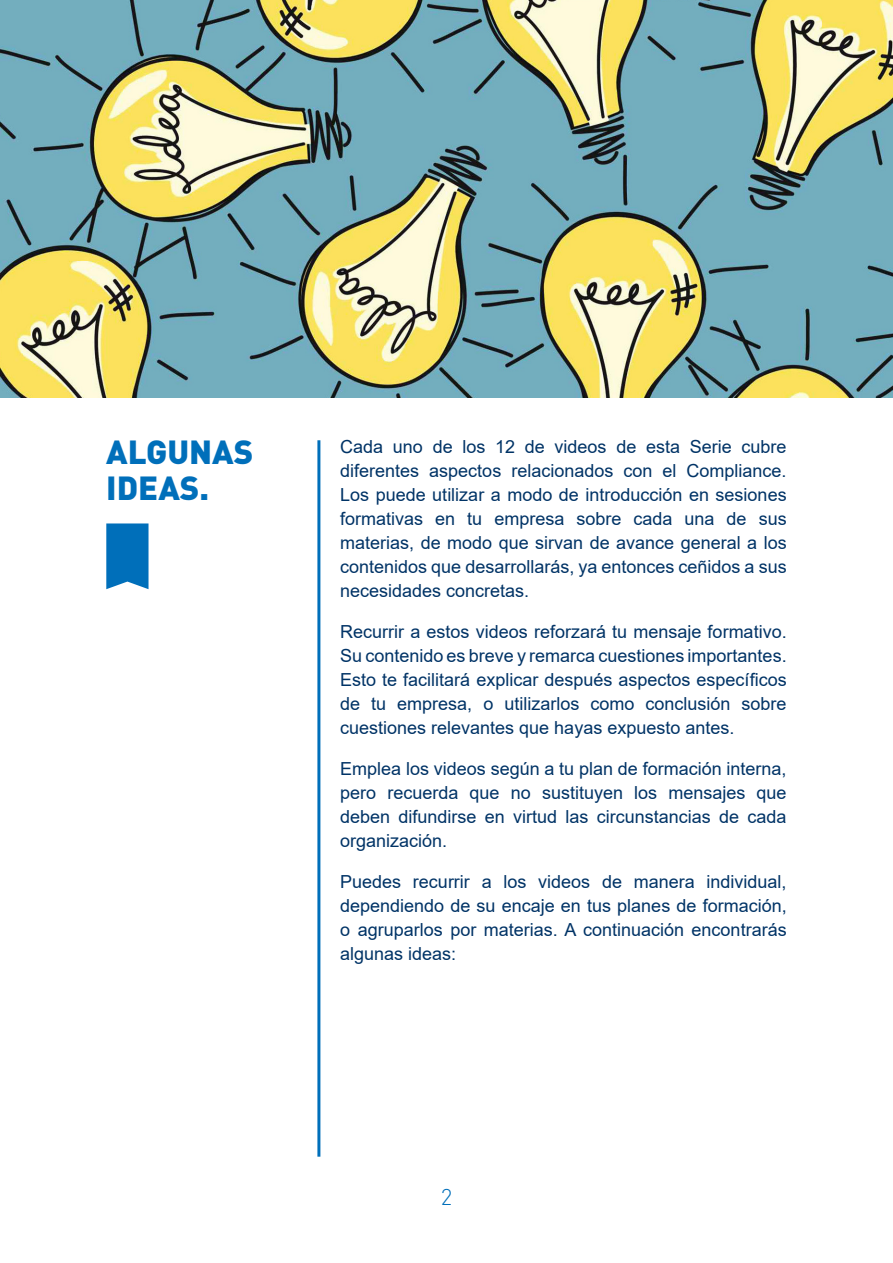
<style>
.page{position:relative;width:893px;height:1263px;background:#fff}
.page>*{position:absolute;margin:0;border:0;box-sizing:border-box;transform-origin:0 0}
.t1{font:900 33px/36px "DIN Pro";color:#006fba}
.t2{font:300 22.5px "DIN Pro";color:#006fba}
.t3{font:18px/24px "Arial";color:#036;text-align:justify}
</style>
<div class="page">
<hr style="left:317px;top:440px;width:3px;height:717px;background:#006fba">
<svg style="left:106px;top:523px;width:43px;height:66px;background:#147abf"></svg>
<img style="left:0;top:0;width:893px;height:398px">
<h1 class="t1" style="left:106px;top:429px;width:149px">ALGUNAS<br>IDEAS.</h1>
<p class="t3" style="left:340px;top:435px;width:448px">Cada uno de los 12 de videos de esta Serie cubre diferentes aspectos relacionados con el Compliance.<br>Los puede utilizar a modo de introducción en sesiones formativas en tu empresa sobre cada una de sus materias, de modo que sirvan de avance general a los contenidos que desarrollarás, ya entonces ceñidos a sus necesidades concretas.</p>
<p class="t3" style="left:340px;top:620px;width:448px">Recurrir a estos videos reforzará tu mensaje formativo.<br>Su contenido es breve y remarca cuestiones importantes.<br>Esto te facilitará explicar después aspectos específicos de tu empresa, o utilizarlos como conclusión sobre cuestiones relevantes que hayas expuesto antes.</p>
<p class="t3" style="left:340px;top:757px;width:448px">Emplea los videos según a tu plan de formación interna, pero recuerda que no sustituyen los mensajes que deben difundirse en virtud las circunstancias de cada organización.</p>
<p class="t3" style="left:340px;top:870px;width:448px">Puedes recurrir a los videos de manera individual, dependiendo de su encaje en tus planes de formación, o agruparlos por materias. A continuación encontrarás algunas ideas:</p>
<p class="t2" style="left:441px;top:1180px;width:13px">2</p>
</div>
